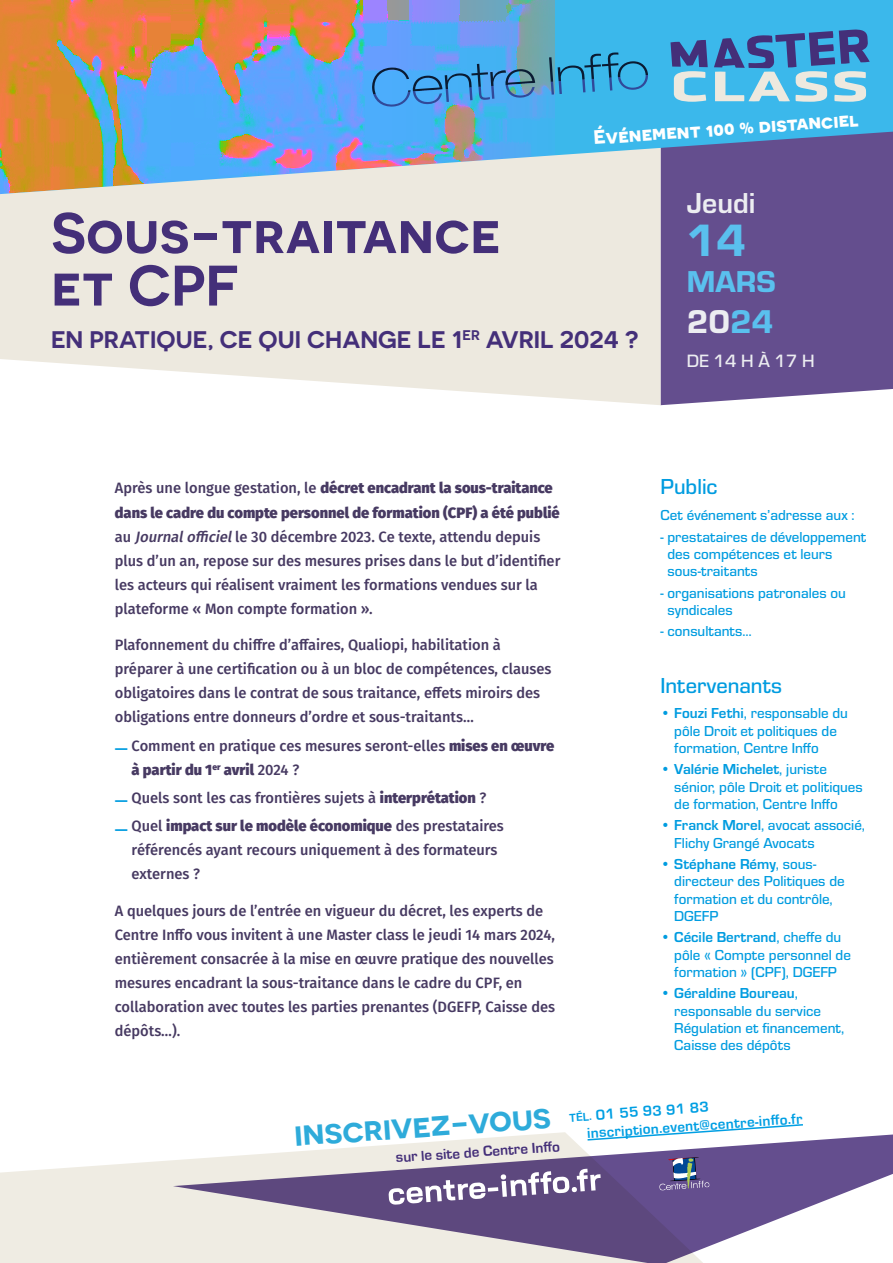
<style>
.page{position:relative;width:893px;height:1263px;background:#fff}
.page>*{position:absolute;margin:0;border:0;box-sizing:border-box;transform-origin:0 0}
.t1{font:600 57px/52.5px "Novecentosanswide";color:#442f79}
.t2{font:47.1px "Eurostile Hea";color:#5ac0ee}
.t3{font:600 34.5px "Novecentosanswide";color:#2eabda}
.t4{font:34.2px "Eurostile Hea";color:#ecedf1}
.t5{font:31.35px "Eurostile Hea";color:#5ac0ee}
.t6{font:700 30px "Eurostile";color:#ecedf1}
.t7{font:600 24px "Novecentosanswide";color:#442f79}
.t8{font:500 22.5px "Eurostile";color:#009ce0}
.t9{font:700 19.5px "Novecentosanswide";color:#fff}
.t10{font:500 18.6px "Eurostile";color:#ecedf1}
.t11{font:500 15px/24px "Fira Sans";color:#473a62}
.t12{font:500 15px/17.2px "Eurostile";color:#009ce0}
.t13{font:700 15px/18px "Eurostile";color:#009fe3}
.t14{font:700 15px "Eurostile";color:#442f79}
.s1{color:#5ac0ee}
.s2{font-weight:800}
.s3{font-style:italic}
.s4{font-size:16.5px;color:#009ce0}
.s5{font-weight:700}
.s6{font-size:12px}
</style>
<div class="page">
<div style="left:660px;top:194px;width:233px;height:211px;background:#644e8e"></div>
<svg style="left:0;top:194px;width:660px;height:211px;background:#eeebe2"></svg>
<svg style="left:554px;top:0;width:339px;height:194px;background:#579fd0"></svg>
<img style="left:0;top:0;width:554px;height:194px">
<svg style="left:371px;top:52px;width:277px;height:55px;background:#469ed9"></svg>
<svg style="left:0;top:1132px;width:566px;height:131px;fill:#efece3"></svg>
<svg style="left:173px;top:1133px;width:720px;height:130px"></svg>
<svg style="left:389px;top:1169px;width:212px;height:36px"></svg>
<svg style="left:659px;top:1157px;width:51px;height:33px;background:#696695"></svg>
<svg style="left:586px;top:1124px;width:218px;height:17px"></svg>
<svg style="left:670px;top:29px;width:200px;height:73px;background:#5fa1cd"></svg>
<h3 class="t9" style="left:593px;top:125px;width:267px;rotate:-4deg">Événement 100 % distanciel</h3>
<h1 class="t1" style="left:51px;top:206px;width:451px">Sous-traitance et CPF</h1>
<h3 class="t7" style="left:51px;top:325px;width:589px">EN PRATIQUE, CE QUI CHANGE LE 1<sup>ER</sup> AVRIL 2024 ?</h3>
<h3 class="t6" style="left:687px;top:182px;width:70px">Jeudi</h3>
<h2 class="t2" style="left:687px;top:207px;width:61px">14</h2>
<h3 class="t5" style="left:687px;top:259px;width:91px">MARS</h3>
<h3 class="t4" style="left:687px;top:297px;width:88px">20<span class="s1">24</span></h3>
<p class="t10" style="left:687px;top:348px;width:129px">DE 14 H À 17 H</p>
<p class="t11" style="left:115px;top:475px;width:447px">Après une longue gestation, le <span class="s2">décret encadrant la sous-traitance dans le cadre du compte personnel de formation (CPF) a été publié </span>au <span class="s3">Journalofficiel</span>le 30 décembre 2023. Ce texte, attendu depuis plus d’un an, repose sur des mesures prises dans le but d’identifier les acteurs qui réalisent vraiment les formations vendues sur la plateforme « Mon compte formation ».</p>
<p class="t11" style="left:115px;top:632px;width:438px">Plafonnement du chiffre d’affaires, Qualiopi, habilitation à préparer à une certification ou à un bloc de compétences, clauses obligatoires dans le contrat de sous traitance, effets miroirs des obligations entre donneurs d’ordre et sous-traitants…</p>
<p class="t11" style="left:132px;top:732px;width:424px;text-indent:-17px"><span class="s4">—</span> Comment en pratique ces mesures seront-elles <span class="s2">mises en œuvre à partir du 1</span><sup>er</sup> <span class="s2">avril</span> 2024 ?</p>
<p class="t11" style="left:115px;top:785px;width:373px"><span class="s4">—</span> Quels sont les cas frontières sujets à <span class="s2">interprétation</span> ?</p>
<p class="t11" style="left:132px;top:813px;width:374px;text-indent:-17px"><span class="s4">—</span> Quel <span class="s2">impact sur le modèle économique</span> des prestataires référencés ayant recours uniquement à des formateurs externes ?</p>
<p class="t11" style="left:115px;top:898px;width:442px">A quelques jours de l’entrée en vigueur du décret, les experts de Centre Inffo vous invitent à une Master class le jeudi 14 mars 2024, entièrement consacrée à la mise en œuvre pratique des nouvelles mesures encadrant la sous-traitance dans le cadre du CPF, en collaboration avec toutes les parties prenantes (DGEFP, Caisse des dépôts…).</p>
<h3 class="t8" style="left:660px;top:472px;width:59px">Public</h3>
<p class="t12" style="left:660px;top:506px;width:196px">Cet événement s’adresse aux :</p>
<p class="t12" style="left:667px;top:527px;width:200px;text-indent:-7px">- prestataires de développement des compétences et leurs sous-traitants</p>
<p class="t12" style="left:667px;top:583px;width:180px;text-indent:-7px">- organisations patronales ou syndicales</p>
<p class="t12" style="left:660px;top:622px;width:93px">- consultants…</p>
<h3 class="t8" style="left:660px;top:670px;width:123px">Intervenants</h3>
<p class="t12" style="left:674px;top:704px;width:175px;text-indent:-14px">• <span class="s5">Fouzi Fethi</span>, responsable du pôle Droit et politiques de formation, Centre Inffo</p>
<p class="t12" style="left:674px;top:760px;width:190px;text-indent:-14px">• <span class="s5">Valérie Michelet</span>, juriste sénior, pôle Droit et politiques de formation, Centre Inffo</p>
<p class="t12" style="left:674px;top:816px;width:192px;text-indent:-14px">• <span class="s5">Franck Morel</span>, avocat associé,<br>Flichy Grangé Avocats</p>
<p class="t12" style="left:674px;top:855px;width:172px;text-indent:-14px">• <span class="s5">Stéphane Rémy</span>, sous&shy;directeur des Politiques de formation et du contrôle,<br>DGEFP</p>
<p class="t12" style="left:674px;top:928px;width:178px;text-indent:-14px">• <span class="s5">Cécile Bertrand</span>, cheffe du pôle « Compte personnel de formation » (CPF), DGEFP</p>
<p class="t12" style="left:674px;top:984px;width:171px;text-indent:-14px">• <span class="s5">Géraldine Boureau</span>, responsable du service<br>Régulation et financement,<br>Caisse des dépôts</p>
<h3 class="t3" style="left:292px;top:1113px;width:259px;rotate:-4deg">inscrivez-vous</h3>
<p class="t13" style="left:585px;top:1105px;width:217px;text-indent:-16px;rotate:-4deg"><span class="s6">TÉL.</span> 01 55 93 91 83 inscription.event@centre-inff o.fr</p>
<p class="t14" style="left:395px;top:1147px;width:166px;rotate:-4deg">sur le site de Centre Inff o</p>
</div>
